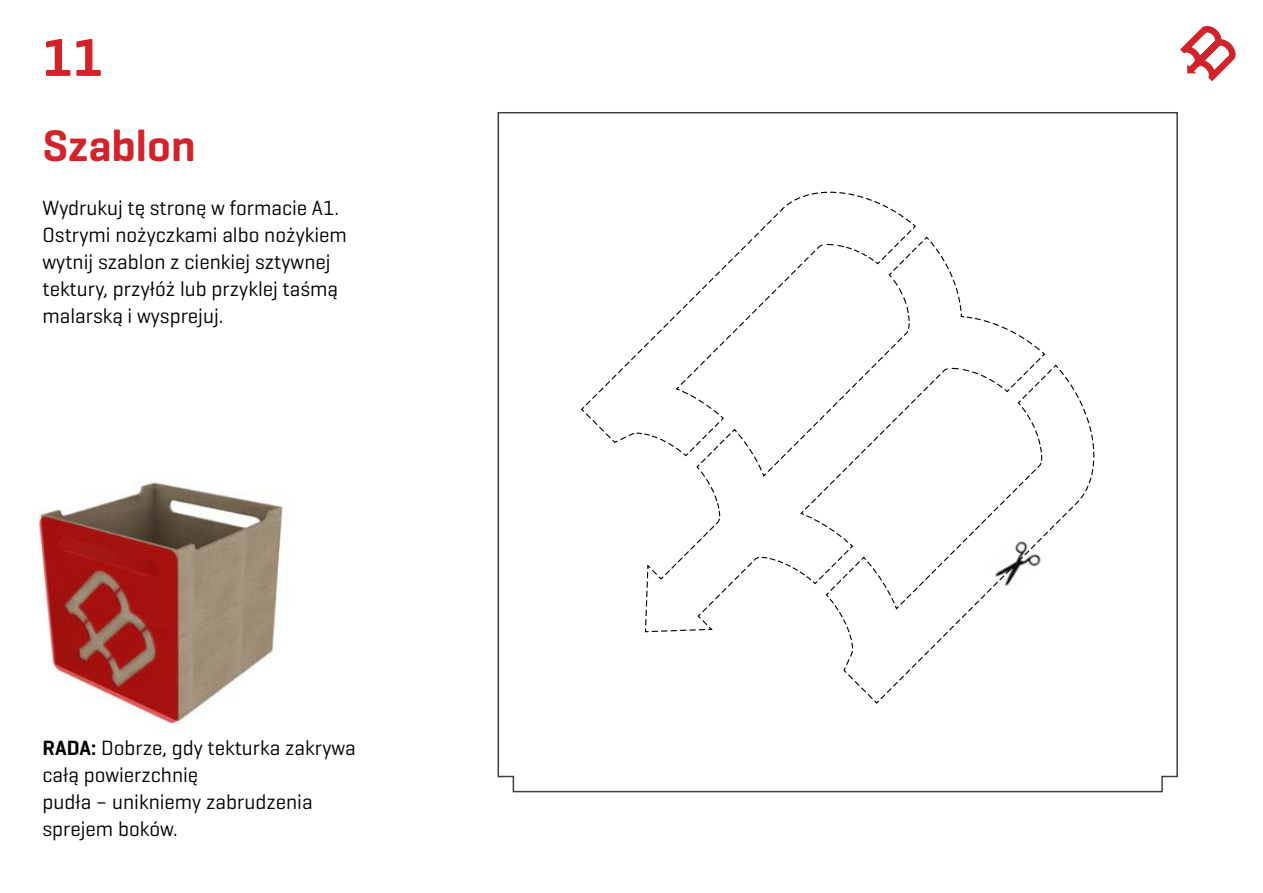
<style>
.page{position:relative;width:1263px;height:893px;background:#fff}
.page>*{position:absolute;margin:0;border:0;box-sizing:border-box;transform-origin:0 0}
.t1{font:600 54px "Geogrotesque";color:#d2232a}
.t2{font:600 45px "Geogrotesque";color:#d2232a}
.t3{font:21px/27px "Geogrotesque";color:#000}
.s1{font-weight:600}
</style>
<div class="page">
<img style="left:38px;top:482px;width:245px;height:243px">
<svg style="left:497px;top:112px;width:681px;height:681px"></svg>
<svg style="left:1180px;top:25px;width:56px;height:57px"></svg>
<h1 class="t1" style="left:43px;top:24px;width:62px">11</h1>
<h2 class="t2" style="left:43px;top:118px;width:154px">Szablon</h2>
<p class="t3" style="left:43px;top:194px;width:306px">Wydrukuj tę stronę w formacie A1.<br>Ostrymi nożyczkami albo nożykiem wytnij szablon z cienkiej sztywnej tektury, przyłóż lub przyklej taśmą malarską i wysprejuj.</p>
<p class="t3" style="left:43px;top:734px;width:315px"><span class="s1">RADA:</span> Dobrze, gdy tekturka zakrywa całą powierzchnię<br>pudła – unikniemy zabrudzenia sprejem boków.</p>
</div>
